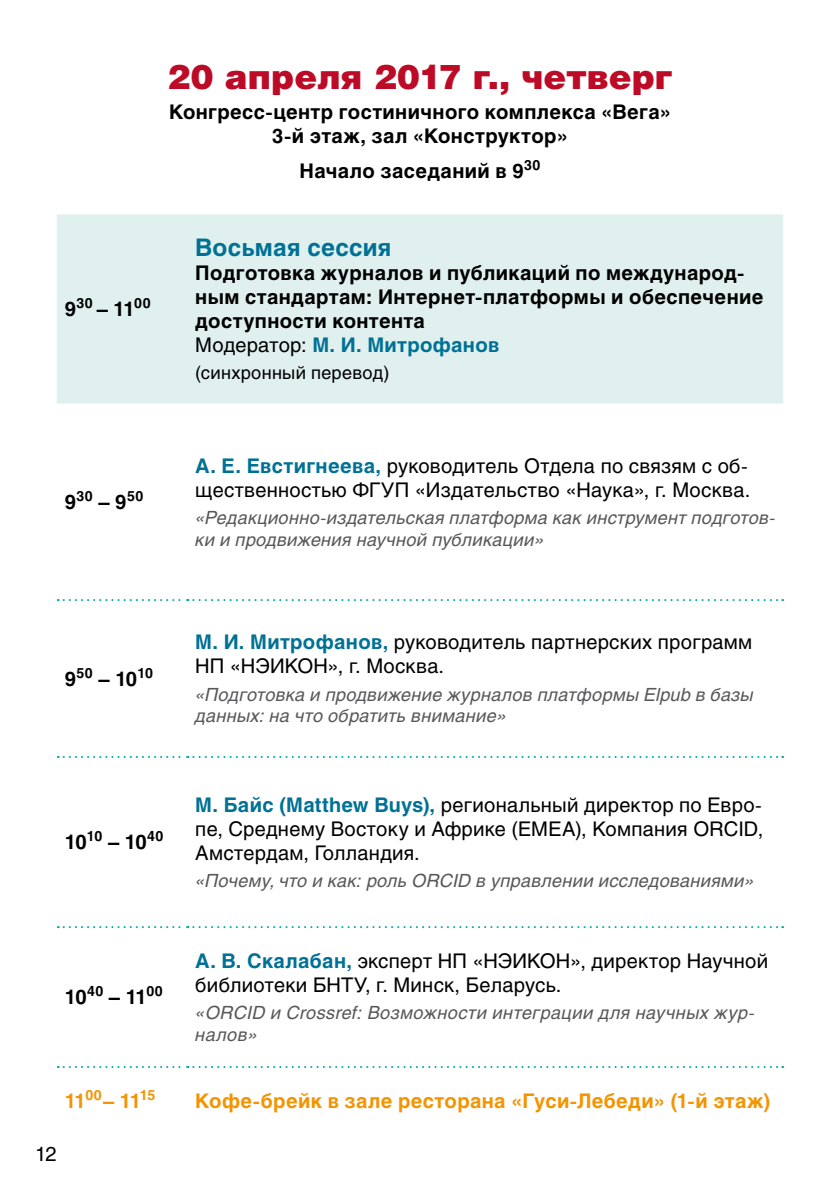
<style>
.page{position:relative;width:840px;height:1191px;background:#fff}
.page>*{position:absolute;margin:0;border:0;box-sizing:border-box;transform-origin:0 0}
.t1{font:900 34px "Helios";letter-spacing:.005em;color:#bd0a26}
.t2{font:700 24px "Helios";letter-spacing:.01em;color:#007195}
.t3{font:20px/24px "Helios";letter-spacing:.01em;color:#000}
.t4{font:700 20px/24px "Helios";letter-spacing:.02em;color:#000;text-align:center}
.t5{font:700 20px "Helios";letter-spacing:.02em;color:#f39400}
.t6{font:italic 18px/21.6px "Helios";letter-spacing:.015em;color:#58585a}
.t7{font:18px "Helios";letter-spacing:.015em;color:#000}
.t8{font:700 14px "Helios";color:#000}
.s1{font-weight:400}
.s2{color:#007195}
.s3{font-size:20px}
.s4{font-weight:700;color:#007195}
</style>
<div class="page">
<div style="left:57px;top:214px;width:725px;height:189px;background:#e0f0ee"></div>
<svg style="left:58px;top:599px;width:724px;height:2px"></svg>
<svg style="left:58px;top:756px;width:724px;height:2px"></svg>
<svg style="left:58px;top:926px;width:724px;height:2px"></svg>
<svg style="left:58px;top:1066px;width:724px;height:2px"></svg>
<h1 class="t1" style="left:167px;top:56px;width:506px">20 апреля 2017 г., четверг</h1>
<p class="t4" style="left:169px;top:100px;width:503px">Конгресс-центр гостиничного комплекса «Вега»<br>3-й этаж, зал «Конструктор»</p>
<p class="t4" style="left:299px;top:159px;width:242px">Начало заседаний в 9<sup>30</sup></p>
<p class="t4" style="left:65px;top:297px;width:87px">9<sup>30</sup> – 11<sup>00</sup></p>
<p class="t2" style="left:195px;top:233px;width:197px">Восьмая сессия</p>
<p class="t4" style="left:195px;top:261px;width:569px;text-align:left">Подготовка журналов и публикаций по международ&shy;ным стандартам: Интернет-платформы и обеспечение доступности контента<br><span class="s1">Модератор:</span> <span class="s2">М. И. Митрофанов</span></p>
<p class="t7" style="left:195px;top:362px;width:196px">(синхронный перевод)</p>
<p class="t8" style="left:65px;top:488px;width:80px"><span class="s3">9</span>30 <span class="s3">– 9</span>50</p>
<p class="t3" style="left:195px;top:453px;width:556px"><span class="s4">А. Е. Евстигнеева,</span> руководитель Отдела по связям с об&shy;щественностью ФГУП «Издательство «Наука», г. Москва.</p>
<p class="t6" style="left:195px;top:506px;width:581px">«Редакционно-издательская платформа как инструмент подготов&shy;ки и продвижения научной публикации»</p>
<p class="t4" style="left:65px;top:666px;width:90px">9<sup>50</sup> – 10<sup>10</sup></p>
<p class="t3" style="left:195px;top:630px;width:558px"><span class="s4">М. И. Митрофанов,</span> руководитель партнерских программ<br>НП «НЭИКОН», г. Москва.</p>
<p class="t6" style="left:195px;top:683px;width:559px">«Подготовка и продвижение журналов платформы Elpub в базы данных: на что обратить внимание»</p>
<p class="t4" style="left:65px;top:830px;width:100px">10<sup>10</sup> – 10<sup>40</sup></p>
<p class="t3" style="left:195px;top:792px;width:569px;text-align:justify"><span class="s4">М. Байс (Matthew Buys),</span> региональный директор по Евро&shy;пе, Среднему Востоку и Африке (EMEA), Компания ORCID, Амстердам, Голландия.</p>
<p class="t6" style="left:195px;top:869px;width:560px">«Почему, что и как: роль ORCID в управлении исследованиями»</p>
<p class="t4" style="left:65px;top:985px;width:99px">10<sup>40</sup> – 11<sup>00</sup></p>
<p class="t3" style="left:195px;top:948px;width:574px"><span class="s4">А. В. Скалабан,</span> эксперт НП «НЭИКОН», директор Научной библиотеки БНТУ, г. Минск, Беларусь.</p>
<p class="t6" style="left:195px;top:1001px;width:560px">«ORCID и Crossref: Возможности интеграции для научных жур&shy;налов»</p>
<p class="t5" style="left:65px;top:1089px;width:92px">11<sup>00</sup>– 11<sup>15</sup></p>
<p class="t5" style="left:195px;top:1089px;width:576px">Кофе-брейк в зале ресторана «Гуси-Лебеди» (1-й этаж)</p>
<p class="t3" style="left:35px;top:1142px;width:23px">12</p>
</div>
